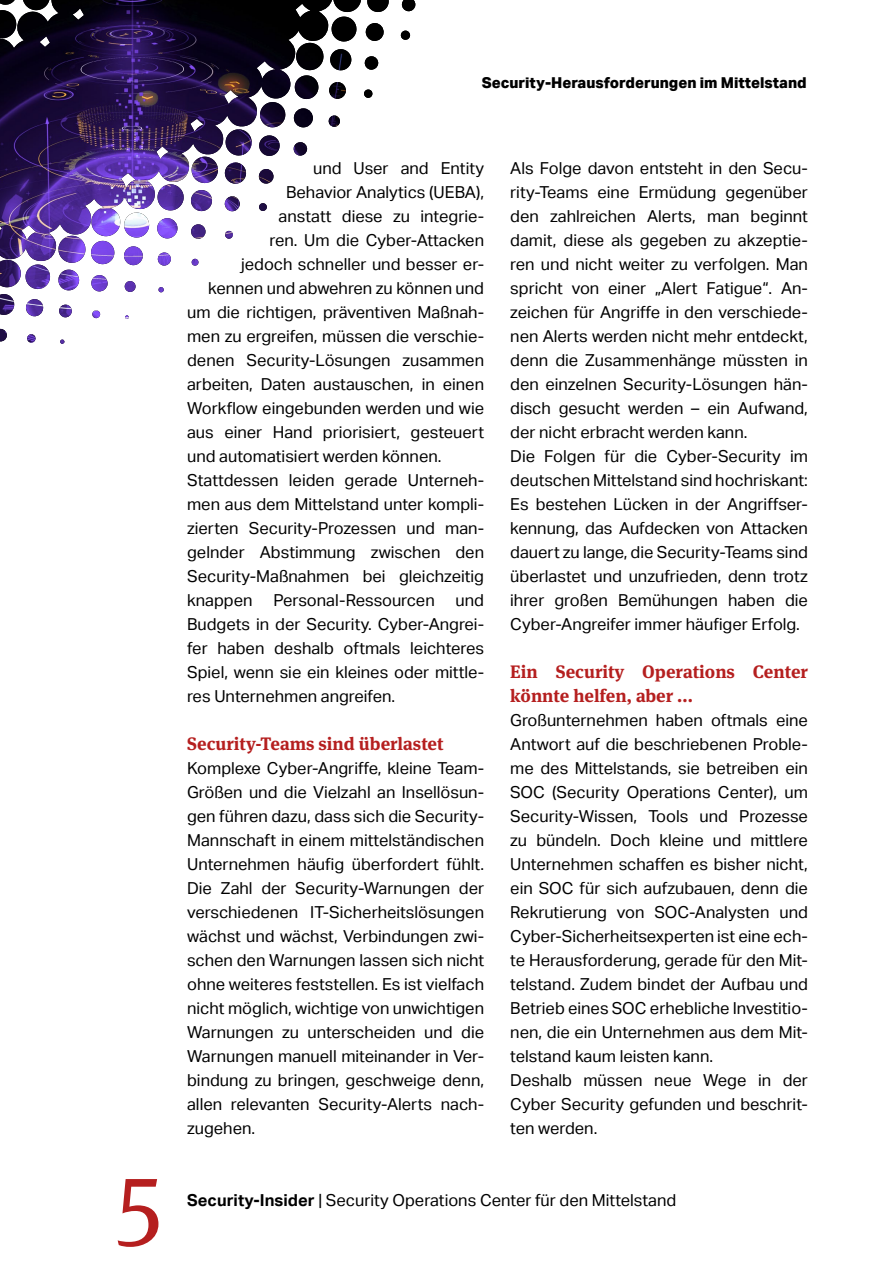
<style>
.page{position:relative;width:893px;height:1263px;background:#fff}
.page>*{position:absolute;margin:0;border:0;box-sizing:border-box;transform-origin:0 0}
.t1{font:102px "Meta Serif OT";color:#b51f1f}
.t2{font:700 18px/24px "Meta Serif OT";color:#b51f1f}
.t3{font:16.5px/24px "Aktiv Grotesk";color:#000}
.t4{font:800 15px "Aktiv Grotesk";color:#000}
.s1{font-weight:700}
</style>
<div class="page">
<svg style="left:0;top:2px;width:416px;height:342px"></svg>
<img style="left:0;top:0;width:415px;height:261px">
<h1 class="t1" style="left:116px;top:1130px;width:49px">5</h1>
<p class="t4" style="left:482px;top:73px;width:326px">Security-Herausforderungen im Mittelstand</p>
<p class="t3" style="left:313px;top:156px;width:172px">und User and Entity</p>
<p class="t3" style="left:286px;top:180px;width:199px">Behavior Analytics (UEBA),</p>
<p class="t3" style="left:279px;top:204px;width:207px">anstatt diese zu integrie-</p>
<p class="t3" style="left:270px;top:228px;width:216px">ren. Um die Cyber-Attacken</p>
<p class="t3" style="left:241px;top:252px;width:244px">jedoch schneller und besser er-</p>
<p class="t3" style="left:208px;top:276px;width:278px">kennen und abwehren zu können und</p>
<p class="t3" style="left:187px;top:300px;width:298px">um die richtigen, präventiven Maßnah-</p>
<p class="t3" style="left:187px;top:324px;width:299px">men zu ergreifen, müssen die verschie-</p>
<p class="t3" style="left:187px;top:348px;width:298px">denen Security-Lösungen zusammen</p>
<p class="t3" style="left:187px;top:372px;width:298px">arbeiten, Daten austauschen, in einen</p>
<p class="t3" style="left:187px;top:396px;width:298px">Workflow eingebunden werden und wie</p>
<p class="t3" style="left:187px;top:420px;width:299px">aus einer Hand priorisiert, gesteuert</p>
<p class="t3" style="left:187px;top:444px;width:256px">und automatisiert werden können.</p>
<p class="t3" style="left:187px;top:468px;width:298px">Stattdessen leiden gerade Unterneh-</p>
<p class="t3" style="left:187px;top:492px;width:299px">men aus dem Mittelstand unter kompli-</p>
<p class="t3" style="left:187px;top:516px;width:298px">zierten Security-Prozessen und man-</p>
<p class="t3" style="left:187px;top:540px;width:298px">gelnder Abstimmung zwischen den</p>
<p class="t3" style="left:187px;top:564px;width:298px">Security-Maßnahmen bei gleichzeitig</p>
<p class="t3" style="left:187px;top:588px;width:67px">knappen</p>
<p class="t3" style="left:273px;top:588px;width:163px">Personal-Ressourcen</p>
<p class="t3" style="left:187px;top:588px;width:299px;text-align:justify;text-indent:269px">und Budgets in der Security. Cyber-Angrei&shy;fer haben deshalb oftmals leichteres Spiel, wenn sie ein kleines oder mittle&shy;res Unternehmen angreifen.</p>
<p class="t2" style="left:187px;top:732px;width:258px">Security-Teams sind überlastet</p>
<p class="t3" style="left:187px;top:756px;width:299px;text-align:justify">Komplexe Cyber-Angriffe, kleine Team-Größen und die Vielzahl an Insellösun&shy;gen führen dazu, dass sich die Security-Mannschaft in einem mittelständischen Unternehmen häufig überfordert fühlt.<br>Die Zahl der Security-Warnungen der verschiedenen IT-Sicherheitslösungen wächst und wächst, Verbindungen zwi&shy;schen den Warnungen lassen sich nicht ohne weiteres feststellen. Es ist vielfach nicht möglich, wichtige von unwichtigen Warnungen zu unterscheiden und die Warnungen manuell miteinander in Ver&shy;bindung zu bringen, geschweige denn, allen relevanten Security-Alerts nach&shy;zugehen.</p>
<p class="t3" style="left:510px;top:156px;width:299px">Als Folge davon entsteht in den Secu&shy;rity-Teams eine Ermüdung gegenüber den zahlreichen Alerts, man beginnt damit, diese als gegeben zu akzeptie&shy;ren und nicht weiter zu verfolgen. Man spricht von einer „Alert Fatigue“. An&shy;zeichen für Angriffe in den verschiede&shy;nen Alerts werden nicht mehr entdeckt, denn die Zusammenhänge müssten in den einzelnen Security-Lösungen hän&shy;disch gesucht werden – ein Aufwand, der nicht erbracht werden kann.<br>Die Folgen für die Cyber-Security im deutschen Mittelstand sind hochriskant:<br>Es bestehen Lücken in der Angriffser&shy;kennung, das Aufdecken von Attacken dauert zu lange, die Security-Teams sind überlastet und unzufrieden, denn trotz ihrer großen Bemühungen haben die Cyber-Angreifer immer häufiger Erfolg.</p>
<p class="t2" style="left:510px;top:660px;width:299px">Ein Security Operations Center könnte helfen, aber ...</p>
<p class="t3" style="left:510px;top:708px;width:299px">Großunternehmen haben oftmals eine Antwort auf die beschriebenen Proble&shy;me des Mittelstands, sie betreiben ein SOC (Security Operations Center), um Security-Wissen, Tools und Prozesse zu bündeln. Doch kleine und mittlere Unternehmen schaffen es bisher nicht, ein SOC für sich aufzubauen, denn die Rekrutierung von SOC-Analysten und Cyber-Sicherheitsexperten ist eine ech&shy;te Herausforderung, gerade für den Mit&shy;telstand. Zudem bindet der Aufbau und Betrieb eines SOC erhebliche Investitio&shy;nen, die ein Unternehmen aus dem Mit&shy;telstand kaum leisten kann.<br>Deshalb müssen neue Wege in der Cyber Security gefunden und beschrit&shy;ten werden.</p>
<p class="t3" style="left:187px;top:1188px;width:491px"><span class="s1">Security-Insider</span> | Security Operations Center für den Mittelstand</p>
</div>
